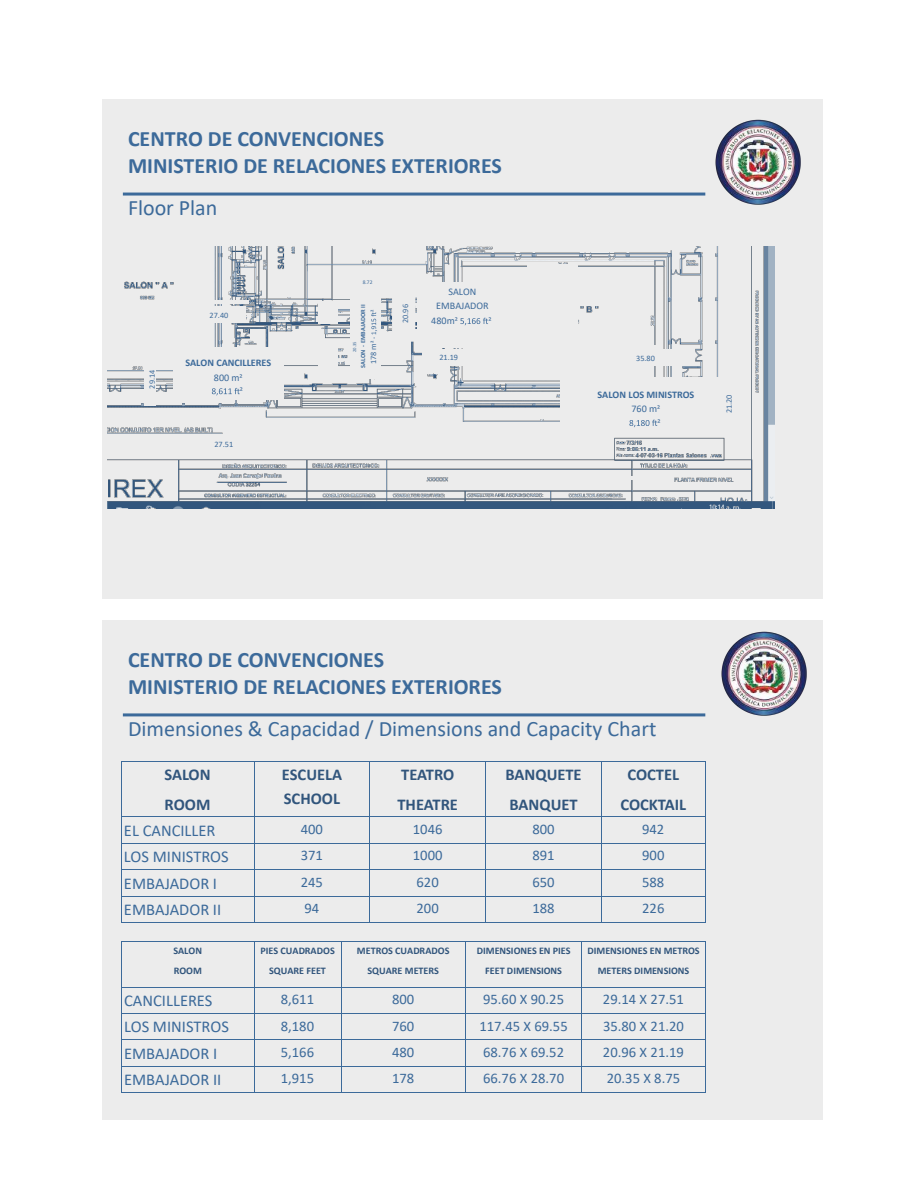
<style>
.page{position:relative;width:918px;height:1188px;background:#fff}
.page>*{position:absolute;margin:0;border:0;box-sizing:border-box;transform-origin:0 0}
.t1{font:700 22.05px/26.8px "Calibri";color:#3c6a9a}
.t2{font:22.05px "Calibri";color:#3c6a9a}
.t3{font:16.5px "Calibri";color:#3c6a9a}
.t4{font:700 16.5px/29.4px "Calibri";color:#31557c}
.t5{font:14.7px "Calibri";letter-spacing:-.005em;color:#3c6a9a}
.t6{font:14.55px "Calibri";color:#3c6a9a}
.t7{font:700 10.05px/20.1px "Calibri";color:#31557c;text-align:center}
.t8{font:700 10.05px/14.7px "Calibri";color:#3c6a9a;text-align:center}
.t9{font:10.05px "Calibri";color:#3c6a9a}
.t10{font:9.15px "Calibri";color:#3c6a9a}
.t11{font:8.25px "Calibri";color:#3c6a9a}
.t12{font:7.35px "Calibri";color:#3c6a9a}
.t13{font:700 6.45px "Calibri";color:#3c6a9a}
.t14{font:5.55px "Calibri";color:#3c6a9a}
.t15{font:4.65px "Calibri";color:#3c6a9a}
.s1{font-weight:400}
.s2{font-weight:400;font-size:9.15px}
.s3{font-size:7.35px}
.s4{font-size:9.15px}
</style>
<div class="page">
<div style="left:102px;top:99px;width:721px;height:500px;background:#ececec"></div>
<img style="left:107px;top:246px;width:668px;height:263px">
<div style="left:197px;top:436px;width:54px;height:16px;background:#ececec"></div>
<div style="left:193px;top:306px;width:53px;height:16px;background:#ececec"></div>
<div style="left:144px;top:352px;width:12px;height:54px;background:#ececec"></div>
<div style="left:173px;top:347px;width:111px;height:52px;background:#ececec"></div>
<svg style="left:212px;top:388px;width:28px;height:7px"></svg>
<div style="left:418px;top:282px;width:89px;height:66px;background:#ececec"></div>
<svg style="left:460px;top:318px;width:28px;height:7px"></svg>
<div style="left:560px;top:377px;width:172px;height:54px;background:#ececec"></div>
<svg style="left:629px;top:420px;width:28px;height:7px"></svg>
<div style="left:619px;top:350px;width:53px;height:16px;background:#ececec"></div>
<div style="left:720px;top:377px;width:16px;height:53px;background:#ececec"></div>
<div style="left:422px;top:349px;width:53px;height:16px;background:#ececec"></div>
<div style="left:392px;top:285px;width:23px;height:57px;background:#ececec"></div>
<div style="left:353px;top:274px;width:30px;height:14px;background:#ececec"></div>
<div style="left:351px;top:293px;width:30px;height:86px;background:#ececec"></div>
<svg style="left:371px;top:312px;width:6px;height:22px"></svg>
<hr style="left:123px;top:193px;width:582px;height:3px;background:#3c6a9a">
<div style="left:528px;top:264px;width:50px;height:60px;background:#ececec"></div>
<div style="left:319px;top:346px;width:19px;height:34px;background:#ececec"></div>
<div style="left:319px;top:301px;width:19px;height:23px;background:#ececec"></div>
<svg style="left:346px;top:343px;width:3px;height:12px"></svg>
<hr style="left:616px;top:345px;width:45px;height:4px;background:#ececec">
<hr style="left:622px;top:476px;width:45px;height:4px;background:#ececec">
<hr style="left:204px;top:300px;width:44px;height:4px;background:#ececec">
<img style="left:715px;top:119px;width:86px;height:86px">
<div style="left:102px;top:620px;width:721px;height:499px;background:#ececec"></div>
<img style="left:721px;top:631px;width:86px;height:85px">
<hr style="left:123px;top:713px;width:582px;height:3px;background:#3c6a9a">
<hr style="left:121px;top:941px;width:1px;height:151px;background:#3c6a9a">
<hr style="left:254px;top:941px;width:1px;height:151px;background:#3c6a9a">
<hr style="left:341px;top:941px;width:1px;height:151px;background:#3c6a9a">
<hr style="left:465px;top:941px;width:1px;height:151px;background:#3c6a9a">
<hr style="left:581px;top:941px;width:1px;height:151px;background:#3c6a9a">
<hr style="left:705px;top:941px;width:1px;height:151px;background:#3c6a9a">
<hr style="left:121px;top:941px;width:584px;height:1px;background:#3c6a9a">
<hr style="left:122px;top:987px;width:583px;height:1px;background:#3c6a9a">
<hr style="left:122px;top:1013px;width:583px;height:1px;background:#3c6a9a">
<hr style="left:122px;top:1040px;width:583px;height:1px;background:#3c6a9a">
<hr style="left:122px;top:1066px;width:583px;height:1px;background:#3c6a9a">
<hr style="left:121px;top:1092px;width:584px;height:1px;background:#3c6a9a">
<hr style="left:121px;top:761px;width:1px;height:161px;background:#3c6a9a">
<hr style="left:254px;top:762px;width:1px;height:160px;background:#3c6a9a">
<hr style="left:370px;top:762px;width:1px;height:160px;background:#3c6a9a">
<hr style="left:485px;top:762px;width:1px;height:160px;background:#3c6a9a">
<hr style="left:601px;top:762px;width:1px;height:160px;background:#3c6a9a">
<hr style="left:705px;top:761px;width:1px;height:161px;background:#3c6a9a">
<hr style="left:121px;top:761px;width:584px;height:1px;background:#3c6a9a">
<hr style="left:121px;top:817px;width:584px;height:1px;background:#3c6a9a">
<hr style="left:121px;top:843px;width:584px;height:1px;background:#3c6a9a">
<hr style="left:121px;top:870px;width:584px;height:1px;background:#3c6a9a">
<hr style="left:121px;top:896px;width:584px;height:1px;background:#3c6a9a">
<hr style="left:121px;top:922px;width:584px;height:1px;background:#3c6a9a">
<h1 class="t1" style="left:128px;top:125px;width:375px">CENTRO DE CONVENCIONES<br>MINISTERIO DE RELACIONES EXTERIORES</h1>
<h1 class="t2" style="left:128px;top:193px;width:91px">Floor Plan</h1>
<p class="t11" style="left:210px;top:309px;width:20px">27.40</p>
<p class="t11" style="left:147px;top:389px;width:20px;rotate:-90deg">29.14</p>
<p class="t8" style="left:185px;top:355px;width:87px">SALON CANCILLERES<br><span class="s1">800 m</span><span class="s2">²</span></p>
<p class="t10" style="left:240px;top:385px;width:5px">²</p>
<p class="t11" style="left:214px;top:439px;width:20px">27.51</p>
<p class="t14" style="left:363px;top:278px;width:11px">8.72</p>
<p class="t13" style="left:358px;top:368px;width:65px;rotate:-90deg">SALON - EMBAJADOR II</p>
<p class="t12" style="left:369px;top:312px;width:4px;rotate:-90deg">²</p>
<p class="t11" style="left:368px;top:364px;width:29px;rotate:-90deg">178 m<span class="s3">² -</span></p>
<p class="t15" style="left:351px;top:352px;width:12px;rotate:-90deg">20.35</p>
<p class="t11" style="left:400px;top:323px;width:20px;rotate:-90deg">20.96</p>
<p class="t9" style="left:448px;top:284px;width:29px">SALON</p>
<p class="t9" style="left:436px;top:299px;width:54px">EMBAJADOR</p>
<p class="t9" style="left:431px;top:314px;width:28px">480m<span class="s4">²</span></p>
<p class="t10" style="left:488px;top:315px;width:5px">²</p>
<p class="t11" style="left:439px;top:351px;width:20px">21.19</p>
<p class="t11" style="left:636px;top:353px;width:20px">35.80</p>
<p class="t8" style="left:597px;top:387px;width:98px">SALON LOS MINISTROS<br><span class="s1">760 m</span><span class="s2">²</span></p>
<p class="t10" style="left:658px;top:417px;width:5px">²</p>
<p class="t11" style="left:723px;top:413px;width:20px;rotate:-90deg">21.20</p>
<h1 class="t1" style="left:128px;top:646px;width:375px">CENTRO DE CONVENCIONES<br>MINISTERIO DE RELACIONES EXTERIORES</h1>
<h1 class="t2" style="left:128px;top:713px;width:530px">Dimensiones &amp; Capacidad / Dimensions and Capacity Chart</h1>
<p class="t4" style="left:164px;top:760px;width:48px">SALON<br>ROOM</p>
<p class="t4" style="left:282px;top:763px;width:62px;line-height:24px">ESCUELA<br>SCHOOL</p>
<p class="t4" style="left:397px;top:760px;width:62px">TEATRO<br>THEATRE</p>
<p class="t4" style="left:505px;top:760px;width:78px">BANQUETE<br>BANQUET</p>
<p class="t4" style="left:620px;top:760px;width:67px;text-align:center">COCTEL<br>COCKTAIL</p>
<p class="t3" style="left:124px;top:819px;width:93px">EL CANCILLER</p>
<p class="t6" style="left:301px;top:819px;width:24px">400</p>
<p class="t6" style="left:413px;top:819px;width:31px">1046</p>
<p class="t6" style="left:532px;top:819px;width:24px">800</p>
<p class="t6" style="left:642px;top:819px;width:24px">942</p>
<p class="t3" style="left:124px;top:845px;width:106px">LOS MINISTROS</p>
<p class="t5" style="left:301px;top:845px;width:24px">371</p>
<p class="t5" style="left:413px;top:845px;width:31px">1000</p>
<p class="t5" style="left:532px;top:845px;width:24px">891</p>
<p class="t5" style="left:642px;top:845px;width:24px">900</p>
<p class="t3" style="left:124px;top:872px;width:95px">EMBAJADOR I</p>
<p class="t6" style="left:301px;top:872px;width:24px">245</p>
<p class="t6" style="left:417px;top:872px;width:24px">620</p>
<p class="t6" style="left:532px;top:872px;width:24px">650</p>
<p class="t6" style="left:642px;top:872px;width:24px">588</p>
<p class="t3" style="left:124px;top:898px;width:99px">EMBAJADOR II</p>
<p class="t6" style="left:305px;top:898px;width:16px">94</p>
<p class="t6" style="left:417px;top:898px;width:24px">200</p>
<p class="t6" style="left:532px;top:898px;width:24px">188</p>
<p class="t6" style="left:642px;top:898px;width:24px">226</p>
<p class="t7" style="left:173px;top:940px;width:30px;text-align:left">SALON<br>ROOM</p>
<p class="t7" style="left:261px;top:940px;width:76px">PIES CUADRADOS<br>SQUARE FEET</p>
<p class="t7" style="left:357px;top:940px;width:94px">METROS CUADRADOS<br>SQUARE METERS</p>
<p class="t7" style="left:477px;top:940px;width:95px">DIMENSIONES EN PIES<br>FEET DIMENSIONS</p>
<p class="t7" style="left:588px;top:940px;width:114px">DIMENSIONES EN METROS<br>METERS DIMENSIONS</p>
<p class="t3" style="left:124px;top:989px;width:90px">CANCILLERES</p>
<p class="t6" style="left:281px;top:989px;width:35px">8,611</p>
<p class="t6" style="left:392px;top:989px;width:24px">800</p>
<p class="t6" style="left:483px;top:989px;width:82px">95.60 X 90.25</p>
<p class="t6" style="left:603px;top:989px;width:82px">29.14 X 27.51</p>
<p class="t3" style="left:124px;top:1016px;width:106px">LOS MINISTROS</p>
<p class="t6" style="left:281px;top:1016px;width:35px">8,180</p>
<p class="t6" style="left:392px;top:1016px;width:24px">760</p>
<p class="t6" style="left:479px;top:1016px;width:90px">117.45 X 69.55</p>
<p class="t6" style="left:603px;top:1016px;width:82px">35.80 X 21.20</p>
<p class="t3" style="left:124px;top:1042px;width:95px">EMBAJADOR I</p>
<p class="t6" style="left:281px;top:1042px;width:35px">5,166</p>
<p class="t6" style="left:392px;top:1042px;width:24px">480</p>
<p class="t6" style="left:483px;top:1042px;width:82px">68.76 X 69.52</p>
<p class="t6" style="left:603px;top:1042px;width:82px">20.96 X 21.19</p>
<p class="t3" style="left:124px;top:1068px;width:99px">EMBAJADOR II</p>
<p class="t6" style="left:281px;top:1068px;width:35px">1,915</p>
<p class="t6" style="left:392px;top:1068px;width:24px">178</p>
<p class="t6" style="left:483px;top:1068px;width:82px">66.76 X 28.70</p>
<p class="t6" style="left:607px;top:1068px;width:75px">20.35 X 8.75</p>
</div>
